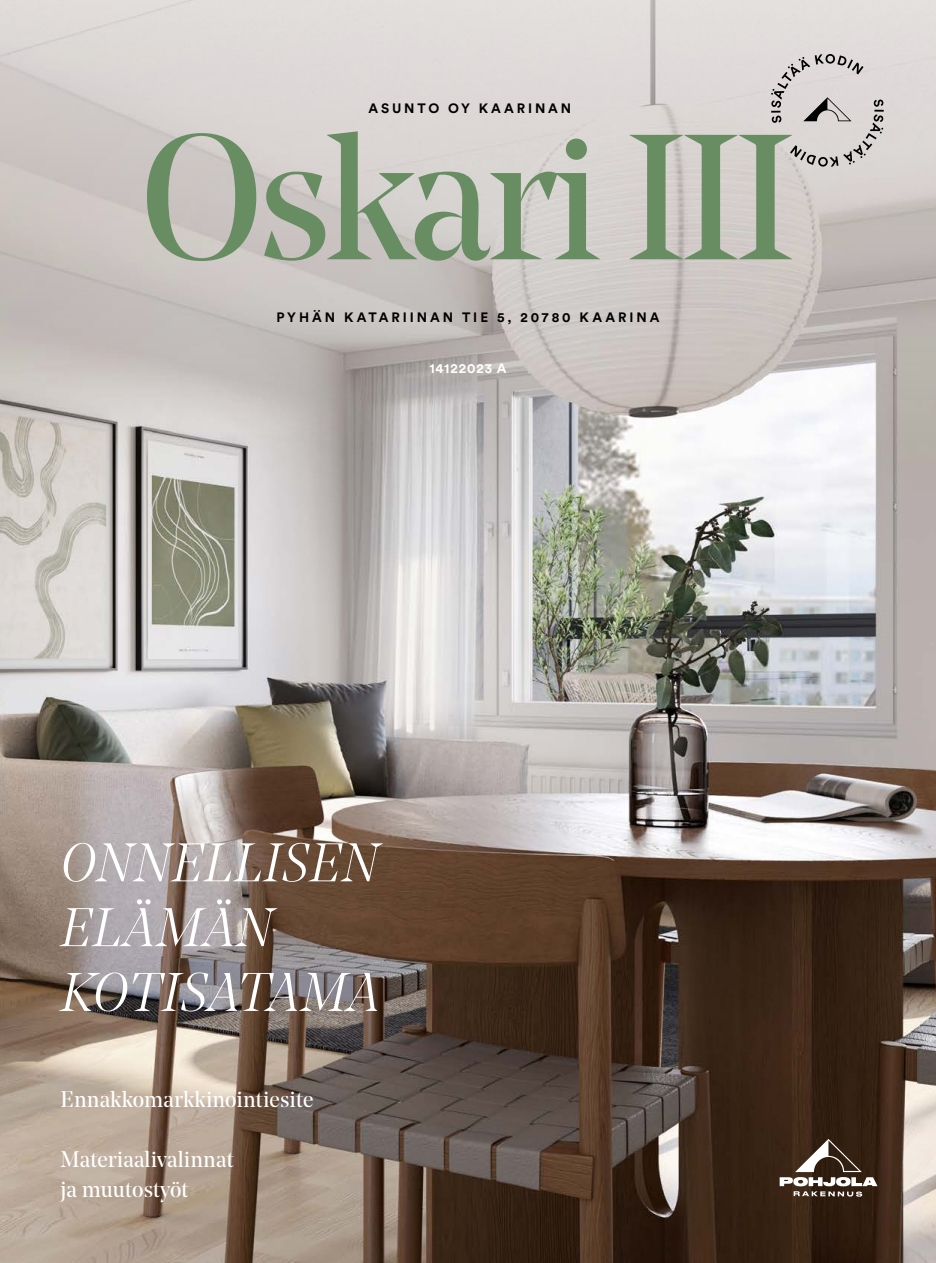
<style>
.page{position:relative;width:936px;height:1263px;background:#fff}
.page>*{position:absolute;margin:0;border:0;box-sizing:border-box;transform-origin:0 0}
.t1{font:177px "Noe Display";letter-spacing:-.03em;color:#698d62}
.t2{font:italic 300 54px/64.8px "Noe Display";letter-spacing:.025em;color:#fff}
.t3{font:22.5px/30px "Noe Display";letter-spacing:.005em;color:#fff}
.t4{font:700 13.5px "Circular Pro";letter-spacing:.215em;color:#000}
.t5{font:700 13.5px "Circular Pro";letter-spacing:.07em;color:#fff}
</style>
<div class="page">
<img style="left:0;top:524px;width:935px;height:739px">
<svg style="left:0;top:0;width:935px;height:524px;background:#cfcac8"></svg>
<svg style="left:779px;top:1139px;width:98px;height:57px"></svg>
<svg style="left:771px;top:54px;width:112px;height:113px;background:#c7c3c2"></svg>
<p class="t4" style="left:368px;top:99px;width:204px">ASUNTO OY KAARINAN</p>
<h1 class="t1" style="left:141px;top:88px;width:656px">Oskari III</h1>
<p class="t4" style="left:276px;top:308px;width:384px">PYHÄN KATARIINAN TIE 5, 20780 KAARINA</p>
<p class="t5" style="left:429px;top:359px;width:79px">14122023 A</p>
<h2 class="t2" style="left:61px;top:829px;width:320px">ONNELLISEN<br>ELÄMÄN<br>KOTISATAMA</h2>
<p class="t3" style="left:61px;top:1083px;width:254px">Ennakkomarkkinointiesite</p>
<p class="t3" style="left:61px;top:1143px;width:174px">Materiaalivalinnat ja muutostyöt</p>
</div>
